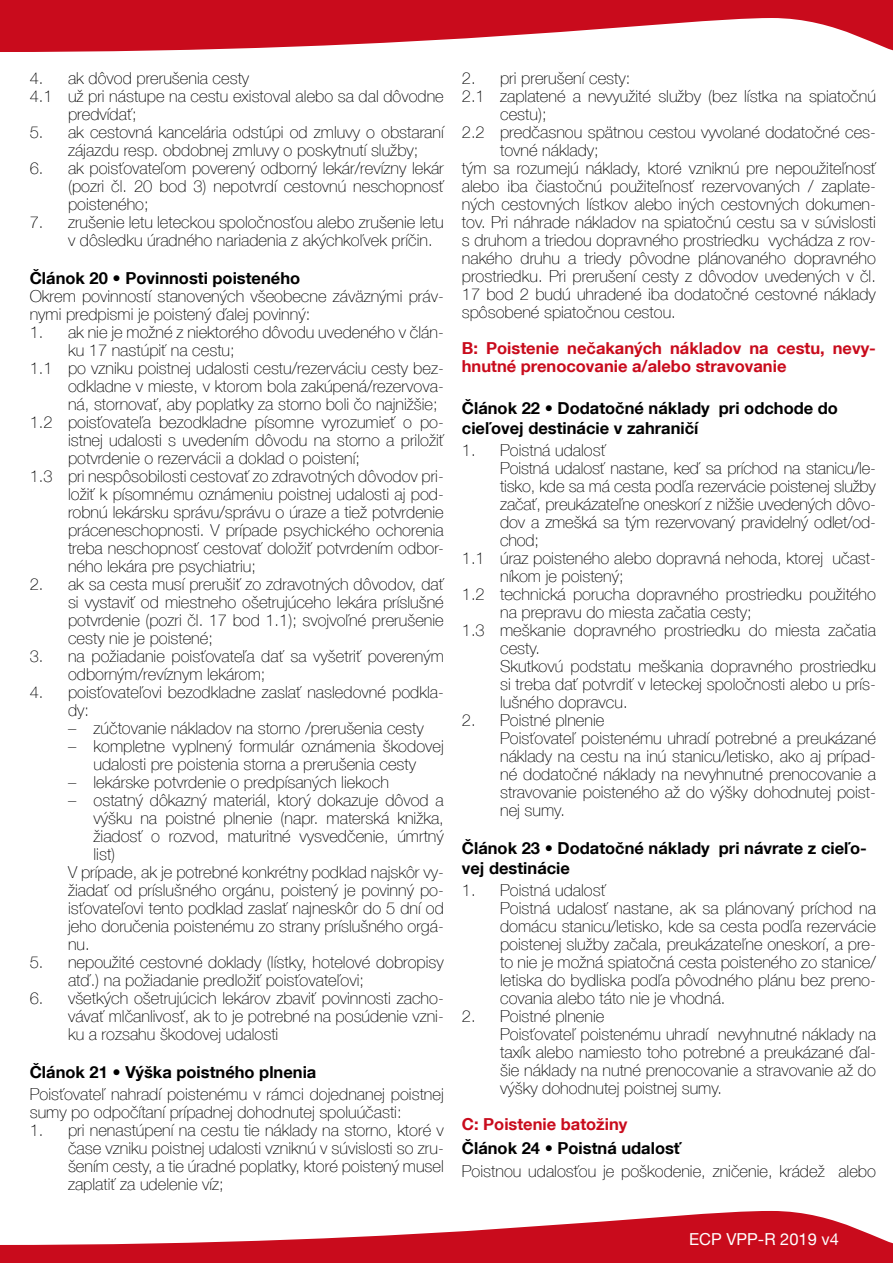
<style>
.page{position:relative;width:893px;height:1263px;background:#fff}
.page>*{position:absolute;margin:0;border:0;box-sizing:border-box;transform-origin:0 0}
.t1{font:100 16.5px/18px "Helvetica Neue LT Com";color:#000}
.t2{font:700 16.5px/19.8px "Helvetica Neue LT Com";color:#000}
.t3{font:700 16.5px/18px "Helvetica Neue LT Com";color:#c90b1c}
.t4{font:16.5px "Helvetica Neue LT Com";color:#fff}
</style>
<div class="page">
<svg style="left:0;top:1211px;width:893px;height:52px;fill:#c90b1c"></svg>
<svg style="left:0;top:0;width:893px;height:52px;fill:#c90b1c"></svg>
<p class="t1" style="left:30px;top:69px;width:221px">4. ak dôvod prerušenia cesty</p>
<p class="t1" style="left:30px;top:87px;width:416px">4.1 už pri nástupe na cestu existoval alebo sa dal dôvodne</p>
<p class="t1" style="left:68px;top:105px;width:70px">predvídať;</p>
<p class="t1" style="left:68px;top:123px;width:377px;text-indent:-38px">5. ak cestovná kancelária odstúpi od zmluvy o obstaraní zájazdu resp. obdobnej zmluvy o poskytnutí služby;</p>
<p class="t1" style="left:68px;top:159px;width:377px;text-align:justify;text-indent:-38px">6. ak poisťovateľom poverený odborný lekár/revízny lekár (pozri čl. 20 bod 3) nepotvrdí cestovnú neschopnosť poisteného;</p>
<p class="t1" style="left:68px;top:213px;width:377px;text-indent:-38px">7. zrušenie letu leteckou spoločnosťou alebo zrušenie letu v dôsledku úradného nariadenia z akýchkoľvek príčin.</p>
<p class="t2" style="left:30px;top:268px;width:272px">Článok 20 • Povinnosti poisteného</p>
<p class="t1" style="left:30px;top:287px;width:416px">Okrem povinností stanovených všeobecne záväznými práv&shy;nymi predpismi je poistený ďalej povinný:</p>
<p class="t1" style="left:30px;top:323px;width:416px">1. ak nie je možné z niektorého dôvodu uvedeného v člán-</p>
<p class="t1" style="left:68px;top:341px;width:168px">ku 17 nastúpiť na cestu;</p>
<p class="t1" style="left:30px;top:359px;width:416px">1.1 po vzniku poistnej udalosti cestu/rezerváciu cesty bez-</p>
<p class="t1" style="left:68px;top:377px;width:377px">odkladne v mieste, v ktorom bola zakúpená/rezervova-</p>
<p class="t1" style="left:68px;top:395px;width:371px">ná, stornovať, aby poplatky za storno boli čo najnižšie;</p>
<p class="t1" style="left:30px;top:413px;width:416px">1.2 poisťovateľa bezodkladne písomne vyrozumieť o po-</p>
<p class="t1" style="left:68px;top:431px;width:377px">istnej udalosti s uvedením dôvodu na storno a priložiť</p>
<p class="t1" style="left:68px;top:449px;width:294px">potvrdenie o rezervácii a doklad o poistení;</p>
<p class="t1" style="left:30px;top:467px;width:416px">1.3 pri nespôsobilosti cestovať zo zdravotných dôvodov pri-</p>
<p class="t1" style="left:68px;top:485px;width:377px">ložiť k písomnému oznámeniu poistnej udalosti aj pod-</p>
<p class="t1" style="left:68px;top:503px;width:377px">robnú lekársku správu/správu o úraze a tiež potvrdenie</p>
<p class="t1" style="left:68px;top:521px;width:377px">práceneschopnosti. V prípade psychického ochorenia</p>
<p class="t1" style="left:68px;top:539px;width:377px">treba neschopnosť cestovať doložiť potvrdením odbor-</p>
<p class="t1" style="left:68px;top:557px;width:190px">ného lekára pre psychiatriu;</p>
<p class="t1" style="left:68px;top:575px;width:377px;text-align:justify;text-indent:-38px">2. ak sa cesta musí prerušiť zo zdravotných dôvodov, dať si vystaviť od miestneho ošetrujúceho lekára príslušné potvrdenie (pozri čl. 17 bod 1.1); svojvoľné prerušenie cesty nie je poistené;</p>
<p class="t1" style="left:68px;top:647px;width:377px;text-indent:-38px">3. na požiadanie poisťovateľa dať sa vyšetriť povereným odborným/revíznym lekárom;</p>
<p class="t1" style="left:68px;top:683px;width:377px;text-indent:-38px">4. poisťovateľovi bezodkladne zaslať nasledovné podkla&shy;dy:</p>
<p class="t1" style="left:68px;top:719px;width:357px">– zúčtovanie nákladov na storno /prerušenia cesty</p>
<p class="t1" style="left:68px;top:737px;width:377px;text-align:center">– kompletne vyplnený formulár oznámenia škodovej udalosti pre poistenia storna a prerušenia cesty</p>
<p class="t1" style="left:68px;top:773px;width:322px">– lekárske potvrdenie o predpísaných liekoch</p>
<p class="t1" style="left:68px;top:791px;width:377px">– ostatný dôkazný materiál, ktorý dokazuje dôvod a</p>
<p class="t1" style="left:94px;top:809px;width:352px">výšku na poistné plnenie (napr. materská knižka,</p>
<p class="t1" style="left:94px;top:827px;width:352px">žiadosť o rozvod, maturitné vysvedčenie, úmrtný</p>
<p class="t1" style="left:94px;top:845px;width:23px">list)</p>
<p class="t1" style="left:68px;top:863px;width:377px">V prípade, ak je potrebné konkrétny podklad najskôr vy-</p>
<p class="t1" style="left:68px;top:881px;width:377px">žiadať od príslušného orgánu, poistený je povinný po-</p>
<p class="t1" style="left:68px;top:899px;width:377px">isťovateľovi tento podklad zaslať najneskôr do 5 dní od</p>
<p class="t1" style="left:68px;top:917px;width:377px">jeho doručenia poistenému zo strany príslušného orgá-</p>
<p class="t1" style="left:68px;top:935px;width:23px">nu.</p>
<p class="t1" style="left:68px;top:953px;width:377px;text-indent:-38px">5. nepoužité cestovné doklady (lístky, hotelové dobropisy atď.) na požiadanie predložiť poisťovateľovi;</p>
<p class="t1" style="left:68px;top:989px;width:377px;text-align:justify;text-indent:-38px">6. všetkých ošetrujúcich lekárov zbaviť povinnosti zacho&shy;vávať mlčanlivosť, ak to je potrebné na posúdenie vzni&shy;ku a rozsahu škodovej udalosti</p>
<p class="t2" style="left:30px;top:1061px;width:288px">Článok 21 • Výška poistného plnenia</p>
<p class="t1" style="left:30px;top:1085px;width:416px">Poisťovateľ nahradí poistenému v rámci dojednanej poistnej sumy po odpočítaní prípadnej dohodnutej spoluúčasti:</p>
<p class="t1" style="left:68px;top:1121px;width:377px;text-align:justify;text-indent:-38px">1. pri nenastúpení na cestu tie náklady na storno, ktoré v čase vzniku poistnej udalosti vzniknú v súvislosti so zru&shy;šením cesty, a tie úradné poplatky, ktoré poistený musel zaplatiť za udelenie víz;</p>
<p class="t1" style="left:462px;top:69px;width:170px">2. pri prerušení cesty:</p>
<p class="t1" style="left:462px;top:87px;width:416px">2.1 zaplatené a nevyužité služby (bez lístka na spiatočnú</p>
<p class="t1" style="left:500px;top:105px;width:48px">cestu);</p>
<p class="t1" style="left:462px;top:123px;width:416px">2.2 predčasnou spätnou cestou vyvolané dodatočné ces-</p>
<p class="t1" style="left:500px;top:141px;width:100px">tovné náklady;</p>
<p class="t1" style="left:462px;top:159px;width:416px">tým sa rozumejú náklady, ktoré vzniknú pre nepoužiteľnosť</p>
<p class="t1" style="left:462px;top:177px;width:416px">alebo iba čiastočnú použiteľnosť rezervovaných / zaplate-</p>
<p class="t1" style="left:462px;top:195px;width:416px">ných cestovných lístkov alebo iných cestovných dokumen-</p>
<p class="t1" style="left:462px;top:213px;width:416px">tov. Pri náhrade nákladov na spiatočnú cestu sa v súvislosti</p>
<p class="t1" style="left:462px;top:231px;width:416px">s druhom a triedou dopravného prostriedku vychádza z rov-</p>
<p class="t1" style="left:462px;top:249px;width:416px">nakého druhu a triedy pôvodne plánovaného dopravného</p>
<p class="t1" style="left:462px;top:267px;width:416px">prostriedku. Pri prerušení cesty z dôvodov uvedených v čl.</p>
<p class="t1" style="left:462px;top:285px;width:416px">17 bod 2 budú uhradené iba dodatočné cestovné náklady</p>
<p class="t1" style="left:462px;top:303px;width:215px">spôsobené spiatočnou cestou.</p>
<p class="t3" style="left:462px;top:339px;width:416px">B: Poistenie nečakaných nákladov na cestu, nevy&shy;hnutné prenocovanie a/alebo stravovanie</p>
<p class="t2" style="left:462px;top:398px;width:378px">Článok 22 • Dodatočné náklady pri odchode do cieľovej destinácie v zahraničí</p>
<p class="t1" style="left:462px;top:441px;width:145px">1. Poistná udalosť</p>
<p class="t1" style="left:500px;top:459px;width:377px">Poistná udalosť nastane, keď sa príchod na stanicu/le-</p>
<p class="t1" style="left:500px;top:477px;width:377px">tisko, kde sa má cesta podľa rezervácie poistenej služby</p>
<p class="t1" style="left:500px;top:495px;width:377px">začať, preukázateľne oneskorí z nižšie uvedených dôvo-</p>
<p class="t1" style="left:500px;top:513px;width:377px">dov a zmešká sa tým rezervovaný pravidelný odlet/od-</p>
<p class="t1" style="left:500px;top:531px;width:41px">chod;</p>
<p class="t1" style="left:462px;top:549px;width:416px">1.1 úraz poisteného alebo dopravná nehoda, ktorej učast-</p>
<p class="t1" style="left:500px;top:567px;width:125px">níkom je poistený;</p>
<p class="t1" style="left:462px;top:585px;width:416px">1.2 technická porucha dopravného prostriedku použitého</p>
<p class="t1" style="left:500px;top:603px;width:253px">na prepravu do miesta začatia cesty;</p>
<p class="t1" style="left:462px;top:621px;width:416px">1.3 meškanie dopravného prostriedku do miesta začatia</p>
<p class="t1" style="left:500px;top:639px;width:42px">cesty.</p>
<p class="t1" style="left:500px;top:657px;width:377px">Skutkovú podstatu meškania dopravného prostriedku</p>
<p class="t1" style="left:500px;top:675px;width:377px">si treba dať potvrdiť v leteckej spoločnosti alebo u prís-</p>
<p class="t1" style="left:500px;top:693px;width:129px">lušného dopravcu.</p>
<p class="t1" style="left:500px;top:711px;width:377px;text-indent:-38px">2. Poistné plnenie<br>Poisťovateľ poistenému uhradí potrebné a preukázané náklady na cestu na inú stanicu/letisko, ako aj prípad&shy;né dodatočné náklady na nevyhnutné prenocovanie a stravovanie poisteného až do výšky dohodnutej poist&shy;nej sumy.</p>
<p class="t2" style="left:462px;top:838px;width:407px">Článok 23 • Dodatočné náklady pri návrate z cieľo&shy;vej destinácie</p>
<p class="t1" style="left:500px;top:881px;width:377px;text-indent:-38px">1. Poistná udalosť<br>Poistná udalosť nastane, ak sa plánovaný príchod na domácu stanicu/letisko, kde sa cesta podľa rezervácie poistenej služby začala, preukázateľne oneskorí, a pre&shy;to nie je možná spiatočná cesta poisteného zo stanice/ letiska do bydliska podľa pôvodného plánu bez preno&shy;covania alebo táto nie je vhodná.</p>
<p class="t1" style="left:500px;top:1007px;width:377px;text-indent:-38px">2. Poistné plnenie<br>Poisťovateľ poistenému uhradí nevyhnutné náklady na taxík alebo namiesto toho potrebné a preukázané ďal&shy;šie náklady na nutné prenocovanie a stravovanie až do výšky dohodnutej poistnej sumy.</p>
<p class="t3" style="left:462px;top:1115px;width:167px">C: Poistenie batožiny</p>
<p class="t2" style="left:462px;top:1138px;width:221px">Článok 24 • Poistná udalosť</p>
<p class="t1" style="left:462px;top:1161px;width:416px">Poistnou udalosťou je poškodenie, zničenie, krádež alebo</p>
<p class="t4" style="left:689px;top:1229px;width:151px">ECP VPP-R 2019 v4</p>
</div>
